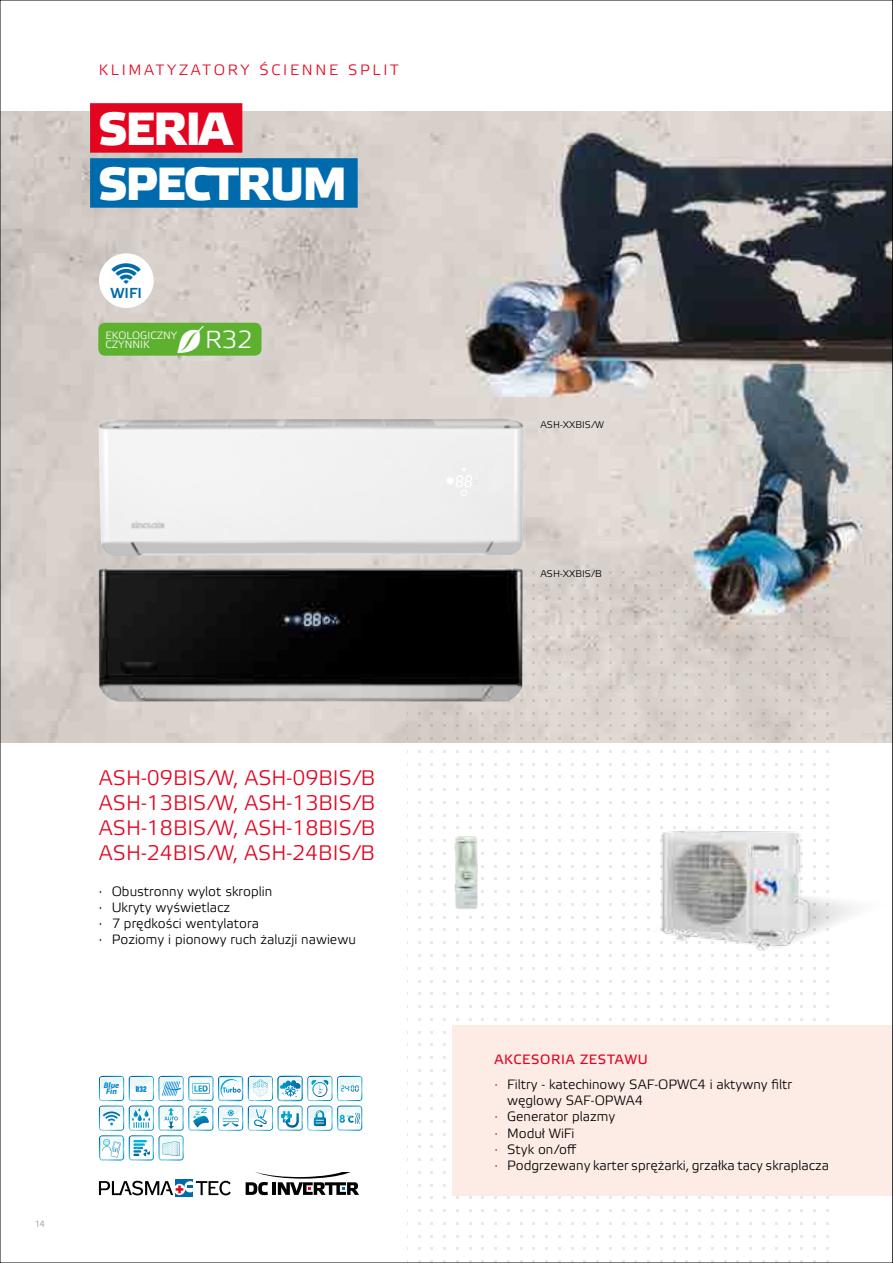
<style>
.page{position:relative;width:893px;height:1263px;background:#fff}
.page>*{position:absolute;margin:0;border:0;box-sizing:border-box;transform-origin:0 0}
.t1{font:700 46.5px/55.1px "Etelka Medium Pro";letter-spacing:-.04em;color:#fff}
.t2{font:24.6px "Etelka Light Pro";color:#fff}
.t3{font:21px/25.2px "Etelka Light Pro";color:#e30520;text-align:justify}
.t4{font:15px "Etelka Light Pro";letter-spacing:.18em;color:#e30520}
.t5{font:14.55px "Etelka Medium Pro";color:#006bac}
.t6{font:13.5px/16.2px "Etelka Light Pro";color:#000}
.t7{font:13.5px "Etelka Text Pro";letter-spacing:.05em;color:#e30520}
.t8{font:10.65px/9.8px "Etelka Light Pro";color:#fff}
.t9{font:9.75px "Etelka Light Pro";color:#000}
.t10{font:9px "Etelka Light Pro";color:#91989c}
.t11{font:italic 700 8.25px "Myriad Pro";color:#0081c9}
.t12{font:8.25px "Header 15";color:#0081c9}
.s1{color:#e30520}
</style>
<div class="page">
<img style="left:2px;top:111px;width:636px;height:632px">
<svg style="left:408px;top:563px;width:230px;height:698px"></svg>
<div style="left:452px;top:1025px;width:441px;height:170px;background:#fdece6"></div>
<svg style="left:246px;top:1172px;width:113px;height:23px"></svg>
<div style="left:176px;top:1179px;width:17px;height:18px;background:#006bac"></div>
<svg style="left:99px;top:1181px;width:132px;height:14px"></svg>
<svg style="left:99px;top:1076px;width:263px;height:84px"></svg>
<div style="left:99px;top:253px;width:55px;height:55px;background:#fff;border-radius:50%"></div>
<img style="left:99px;top:568px;width:424px;height:134px">
<img style="left:454px;top:836px;width:24px;height:73px">
<img style="left:99px;top:418px;width:424px;height:138px">
<div style="left:460px;top:464px;width:9px;height:11px;background:#eee"></div>
<div style="left:445px;top:474px;width:9px;height:11px;background:#efefef"></div>
<svg style="left:447px;top:466px;width:38px;height:30px"></svg>
<div style="left:466px;top:471px;width:22px;height:21px;background:#ededee"></div>
<div style="left:90px;top:103px;width:152px;height:50px;background:#e30520"></div>
<div style="left:90px;top:158px;width:268px;height:50px;background:#006bac"></div>
<div style="left:99px;top:323px;width:162px;height:32px;background:#5eb130;border-radius:6px"></div>
<div style="left:98px;top:323px;width:164px;height:33px;border:2px solid #5eb130;border-radius:6px"></div>
<svg style="left:638px;top:0;width:255px;height:1263px"></svg>
<svg style="left:178px;top:353px;width:29px;height:2px"></svg>
<p class="t4" style="left:99px;top:61px;width:301px">KLIMATYZATORY ŚCIENNE SPLIT</p>
<h1 class="t1" style="left:99px;top:103px;width:250px">SERIA<br>SPECTRUM</h1>
<p class="t5" style="left:111px;top:285px;width:33px">WIFI</p>
<p class="t8" style="left:105px;top:331px;width:73px">EKOLOGICZNY<br>CZYNNIK</p>
<h2 class="t2" style="left:205px;top:327px;width:49px">R32</h2>
<p class="t8" style="left:112px;top:331px;width:8px">C</p>
<p class="t8" style="left:105px;top:331px;width:73px;text-indent:51px">AL<br>REFRIGERANT</p>
<p class="t10" style="left:34px;top:1219px;width:13px">14</p>
<h3 class="t3" style="left:99px;top:766px;width:278px">ASH-09BIS/W, ASH-09BIS/B ASH-13BIS/W, ASH-13BIS/B ASH-18BIS/W, ASH-18BIS/B ASH-24BIS/W, ASH-24BIS/B</h3>
<p class="t6" style="left:99px;top:884px;width:258px">· Obustronny wylot skroplin<br>· Ukryty wyświetlacz<br>· 7 prędkości wentylatora<br>· Poziomy i pionowy ruch żaluzji nawiewu</p>
<p class="t11" style="left:104px;top:1080px;width:17px">Blue</p>
<p class="t11" style="left:106px;top:1086px;width:12px">Fin</p>
<p class="t12" style="left:136px;top:1084px;width:12px">R32</p>
<p class="t9" style="left:540px;top:420px;width:65px">ASH-XXBIS/W</p>
<p class="t9" style="left:540px;top:569px;width:63px">ASH-XXBIS/B</p>
<p class="t7" style="left:494px;top:1052px;width:155px">AKCESORIA ZESTAWU</p>
<p class="t6" style="left:494px;top:1077px;width:299px"><span class="s1">·</span> Filtry - katechinowy SAF-OPWC4 i aktywny filtr</p>
<p class="t6" style="left:507px;top:1093px;width:138px">węglowy SAF-OPWA4</p>
<p class="t6" style="left:494px;top:1109px;width:122px"><span class="s1">·</span> Generator plazmy</p>
<p class="t6" style="left:494px;top:1126px;width:82px"><span class="s1">·</span> Moduł WiFi</p>
<p class="t6" style="left:494px;top:1142px;width:84px"><span class="s1">·</span> Styk on/off</p>
<p class="t6" style="left:494px;top:1158px;width:336px"><span class="s1">·</span> Podgrzewany karter sprężarki, grzałka tacy skraplacza</p>
</div>
